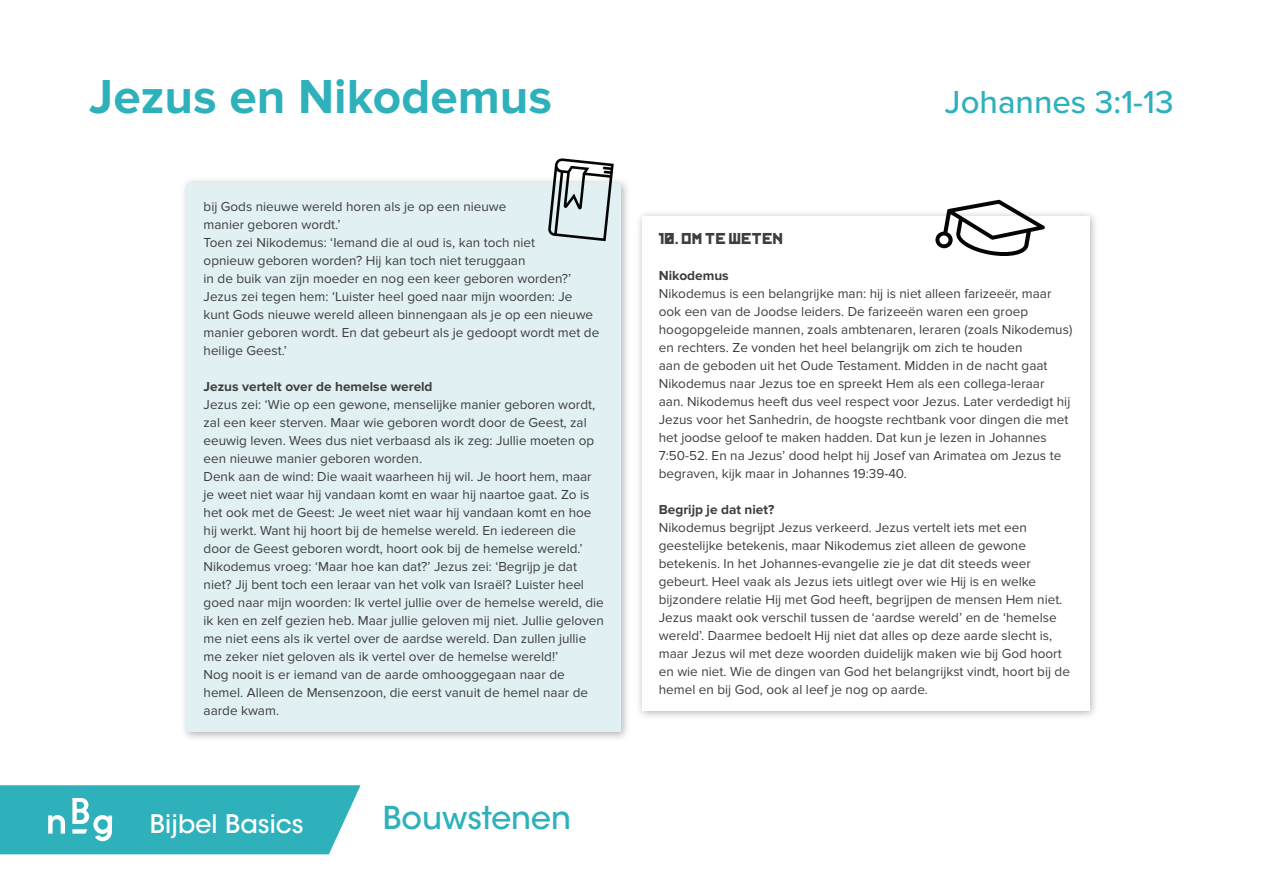
<style>
.page{position:relative;width:1263px;height:893px;background:#fff}
.page>*{position:absolute;margin:0;border:0;box-sizing:border-box;transform-origin:0 0}
.t1{font:700 49.5px "Proxima Nova";color:#2eb1bb}
.t2{font:500 33px "Proxima Nova";color:#2eb1bb}
.t3{font:500 31.35px "ITC Avant Garde Std";color:#2eb1bb}
.t4{font:500 25.35px "ITC Avant Garde Std";color:#fff}
.t5{font:15px "Kremlin";color:#3e3e3f}
.t6{font:13.5px/18px "Proxima Nova";color:#3e3e3f}
.t7{font:700 13.5px "Proxima Nova";color:#3e3e3f}
</style>
<div class="page">
<svg style="left:0;top:785px;width:361px;height:69px"></svg>
<div style="left:635px;top:209px;width:464px;height:512px;background:#231f20;opacity:.35"></div>
<div style="left:642px;top:216px;width:447px;height:495px;background:#fff"></div>
<svg style="left:935px;top:200px;width:110px;height:56px"></svg>
<div style="left:180px;top:176px;width:451px;height:565px;background:#231f20;opacity:.35"></div>
<div style="left:187px;top:183px;width:434px;height:549px;background:#e1f0f2"></div>
<svg style="left:548px;top:158px;width:66px;height:83px"></svg>
<h1 class="t1" style="left:89px;top:68px;width:464px">Jezus en Nikodemus</h1>
<p class="t6" style="left:204px;top:197px;width:397px">bij Gods nieuwe wereld horen als je op een nieuwe<br>manier geboren wordt.’<br>Toen zei Nikodemus: ‘Iemand die al oud is, kan toch niet<br>opnieuw geboren worden? Hij kan toch niet teruggaan<br>in de buik van zijn moeder en nog een keer geboren worden?’ Jezus zei tegen hem: ‘Luister heel goed naar mijn woorden: Je kunt Gods nieuwe wereld alleen binnengaan als je op een nieuwe manier geboren wordt. En dat gebeurt als je gedoopt wordt met de heilige Geest.’</p>
<p class="t7" style="left:204px;top:378px;width:231px">Jezus vertelt over de hemelse wereld</p>
<p class="t6" style="left:204px;top:395px;width:402px">Jezus zei: ‘Wie op een gewone, menselijke manier geboren wordt, zal een keer sterven. Maar wie geboren wordt door de Geest, zal eeuwig leven. Wees dus niet verbaasd als ik zeg: Jullie moeten op een nieuwe manier geboren worden.<br>Denk aan de wind: Die waait waarheen hij wil. Je hoort hem, maar je weet niet waar hij vandaan komt en waar hij naartoe gaat. Zo is het ook met de Geest: Je weet niet waar hij vandaan komt en hoe hij werkt. Want hij hoort bij de hemelse wereld. En iedereen die door de Geest geboren wordt, hoort ook bij de hemelse wereld.’ Nikodemus vroeg: ‘Maar hoe kan dat?’ Jezus zei: ‘Begrijp je dat niet? Jij bent toch een leraar van het volk van Israël? Luister heel goed naar mijn woorden: Ik vertel jullie over de hemelse wereld, die ik ken en zelf gezien heb. Maar jullie geloven mij niet. Jullie geloven me niet eens als ik vertel over de aardse wereld. Dan zullen jullie me zeker niet geloven als ik vertel over de hemelse wereld!’<br>Nog nooit is er iemand van de aarde omhooggegaan naar de hemel. Alleen de Mensenzoon, die eerst vanuit de hemel naar de aarde kwam.</p>
<h3 class="t4" style="left:150px;top:808px;width:155px">Bijbel Basics</h3>
<h3 class="t3" style="left:383px;top:798px;width:190px">Bouwstenen</h3>
<h2 class="t2" style="left:945px;top:77px;width:230px">Johannes 3:1-13</h2>
<p class="t5" style="left:659px;top:233px;width:126px">10. OM TE WETEN</p>
<p class="t7" style="left:659px;top:267px;width:71px">Nikodemus</p>
<p class="t6" style="left:659px;top:284px;width:415px">Nikodemus is een belangrijke man: hij is niet alleen farizeeër, maar ook een van de Joodse leiders. De farizeeën waren een groep hoogopgeleide mannen, zoals ambtenaren, leraren (zoals Nikodemus) en rechters. Ze vonden het heel belangrijk om zich te houden<br>aan de geboden uit het Oude Testament. Midden in de nacht gaat Nikodemus naar Jezus toe en spreekt Hem als een collega-leraar aan. Nikodemus heeft dus veel respect voor Jezus. Later verdedigt hij Jezus voor het Sanhedrin, de hoogste rechtbank voor dingen die met het joodse geloof te maken hadden. Dat kun je lezen in Johannes 7:50-52. En na Jezus’ dood helpt hij Josef van Arimatea om Jezus te begraven, kijk maar in Johannes 19:39-40.</p>
<p class="t7" style="left:659px;top:501px;width:117px">Begrijp je dat niet?</p>
<p class="t6" style="left:659px;top:518px;width:413px">Nikodemus begrijpt Jezus verkeerd. Jezus vertelt iets met een geestelijke betekenis, maar Nikodemus ziet alleen de gewone betekenis. In het Johannes-evangelie zie je dat dit steeds weer gebeurt. Heel vaak als Jezus iets uitlegt over wie Hij is en welke bijzondere relatie Hij met God heeft, begrijpen de mensen Hem niet.<br>Jezus maakt ook verschil tussen de ‘aardse wereld’ en de ‘hemelse wereld’. Daarmee bedoelt Hij niet dat alles op deze aarde slecht is, maar Jezus wil met deze woorden duidelijk maken wie bij God hoort en wie niet. Wie de dingen van God het belangrijkst vindt, hoort bij de hemel en bij God, ook al leef je nog op aarde.</p>
</div>
